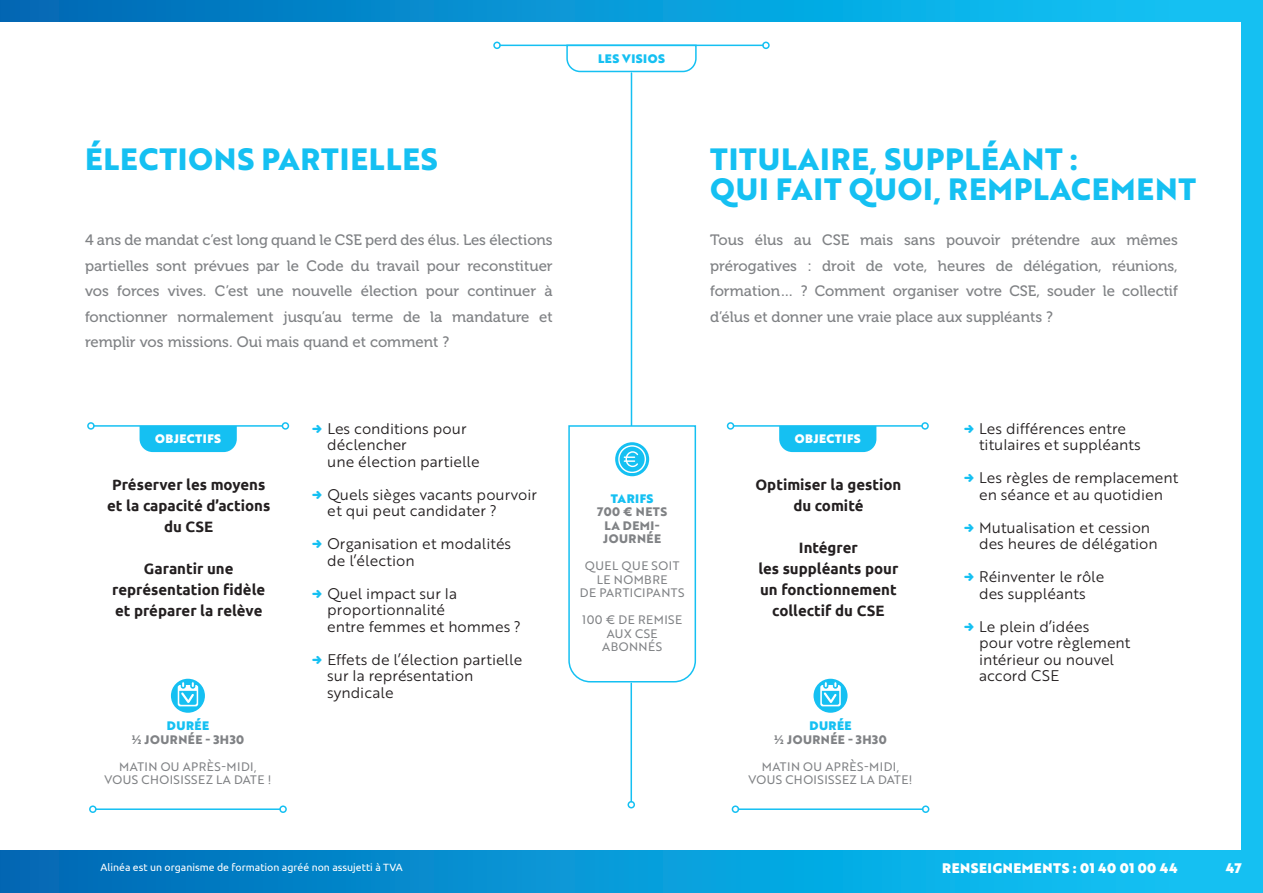
<style>
.page{position:relative;width:1263px;height:893px;background:#fff}
.page>*{position:absolute;margin:0;border:0;box-sizing:border-box;transform-origin:0 0}
.t1{font:700 30px/30px "Brother 1816 Extra";letter-spacing:.03em;color:#15c0f2}
.t2{font:15px/16.5px "Brother 1816 Book";color:#231f20}
.t3{font:15px/25.5px "Museo 500";color:#808285;text-align:justify}
.t4{font:700 15px/21px "Ubuntu";color:#231f20;text-align:center}
.t5{font:13.5px "Brother 1816 Black";letter-spacing:.04em;color:#fff}
.t6{font:12px/13.5px "Brother 1816 Regular";letter-spacing:.04em;color:#808285;text-align:center}
.t7{font:700 12px/13.5px "Brother 1816 Extra";letter-spacing:.04em;color:#808285;text-align:center}
.t8{font:12px "Brother 1816 Black";letter-spacing:.04em;color:#15c0f2}
.t9{font:12px "Brother 1816 Black";letter-spacing:.04em;color:#fff}
.t10{font:10.5px "Ubuntu";color:#fff}
</style>
<div class="page">
<hr style="left:631px;top:73px;width:1px;height:353px;background:#15c0f2">
<div style="left:0;top:0;width:1242px;height:21px;background:linear-gradient(to right,#006ab6,#11c9f9)"></div>
<div style="left:0;top:850px;width:1242px;height:43px;background:linear-gradient(to right,#006ab6,#11c9f9)"></div>
<div style="left:1242px;top:0;width:21px;height:893px;background:#15c0f2"></div>
<svg style="left:566px;top:44px;width:131px;height:29px"></svg>
<hr style="left:500px;top:45px;width:263px;height:1px;background:#15c0f2">
<div style="left:762px;top:42px;width:8px;height:7px;border:2px solid #15c0f2;border-radius:50%"></div>
<div style="left:493px;top:42px;width:8px;height:7px;border:2px solid #15c0f2;border-radius:50%"></div>
<div style="left:140px;top:427px;width:97px;height:25px;background:#15c0f2"></div>
<hr style="left:94px;top:425px;width:188px;height:2px;background:#15c0f2">
<div style="left:282px;top:422px;width:7px;height:8px;border:2px solid #15c0f2;border-radius:50%"></div>
<div style="left:87px;top:422px;width:8px;height:8px;border:2px solid #15c0f2;border-radius:50%"></div>
<div style="left:779px;top:427px;width:97px;height:25px;background:#15c0f2"></div>
<hr style="left:733px;top:425px;width:189px;height:2px;background:#15c0f2">
<div style="left:921px;top:422px;width:8px;height:8px;border:2px solid #15c0f2;border-radius:50%"></div>
<div style="left:727px;top:422px;width:7px;height:8px;border:2px solid #15c0f2;border-radius:50%"></div>
<hr style="left:630px;top:683px;width:2px;height:119px;background:#15c0f2">
<div style="left:627px;top:801px;width:8px;height:7px;border:2px solid #15c0f2;border-radius:50%"></div>
<svg style="left:171px;top:679px;width:34px;height:34px"></svg>
<svg style="left:178px;top:681px;width:20px;height:25px"></svg>
<div style="left:813px;top:679px;width:34px;height:34px;background:#15c0f2;border-radius:50%"></div>
<svg style="left:820px;top:681px;width:21px;height:25px"></svg>
<hr style="left:96px;top:808px;width:184px;height:2px;background:#15c0f2">
<div style="left:279px;top:805px;width:8px;height:8px;border:2px solid #15c0f2;border-radius:50%"></div>
<div style="left:89px;top:805px;width:8px;height:8px;border:2px solid #15c0f2;border-radius:50%"></div>
<hr style="left:738px;top:808px;width:185px;height:2px;background:#15c0f2">
<div style="left:922px;top:805px;width:7px;height:8px;border:2px solid #15c0f2;border-radius:50%"></div>
<div style="left:732px;top:805px;width:7px;height:8px;border:2px solid #15c0f2;border-radius:50%"></div>
<svg style="left:568px;top:424px;width:129px;height:259px"></svg>
<p class="t8" style="left:598px;top:49px;width:68px">LES VISIOS</p>
<h1 class="t1" style="left:85px;top:144px;width:354px">ÉLECTIONS PARTIELLES</h1>
<p class="t3" style="left:85px;top:227px;width:469px">4 ans de mandat c’est long quand le CSE perd des élus. Les élections partielles sont prévues par le Code du travail pour reconstituer vos forces vives. C’est une nouvelle élection pour continuer à fonctionner normalement jusqu’au terme de la mandature et remplir vos missions. Oui mais quand et comment ?</p>
<h1 class="t1" style="left:710px;top:144px;width:487px">TITULAIRE, SUPPLÉANT :<br>QUI FAIT QUOI, REMPLACEMENT</h1>
<p class="t3" style="left:710px;top:227px;width:469px">Tous élus au CSE mais sans pouvoir prétendre aux mêmes prérogatives : droit de vote, heures de délégation, réunions, formation… ? Comment organiser votre CSE, souder le collectif d’élus et donner une vraie place aux suppléants ?</p>
<p class="t9" style="left:155px;top:429px;width:68px">OBJECTIFS</p>
<p class="t2" style="left:327px;top:420px;width:154px">Les conditions pour déclencher<br>une élection partielle</p>
<p class="t2" style="left:327px;top:486px;width:211px">Quels sièges vacants pourvoir et qui peut candidater ?</p>
<p class="t2" style="left:327px;top:535px;width:185px">Organisation et modalités de l’élection</p>
<p class="t2" style="left:327px;top:585px;width:195px">Quel impact sur la proportionnalité<br>entre femmes et hommes ?</p>
<p class="t2" style="left:327px;top:651px;width:196px">Effets de l’élection partielle sur la représentation syndicale</p>
<p class="t4" style="left:107px;top:474px;width:165px">Préserver les moyens et la capacité d’actions du CSE</p>
<p class="t4" style="left:112px;top:558px;width:154px">Garantir une représentation fidèle et préparer la relève</p>
<p class="t8" style="left:167px;top:716px;width:44px">DURÉE</p>
<p class="t7" style="left:132px;top:732px;width:114px">½ JOURNÉE - 3H30</p>
<p class="t6" style="left:105px;top:759px;width:168px">MATIN OU APRÈS-MIDI,<br>VOUS CHOISISSEZ LA DATE !</p>
<p class="t8" style="left:611px;top:489px;width:44px">TARIFS</p>
<p class="t7" style="left:597px;top:505px;width:71px">700 € NETS<br>LA DEMI-<br>JOURNÉE</p>
<p class="t6" style="left:580px;top:558px;width:106px">QUEL QUE SOIT<br>LE NOMBRE<br>DE PARTICIPANTS</p>
<p class="t6" style="left:582px;top:612px;width:102px">100 € DE REMISE<br>AUX CSE<br>ABONNÉS</p>
<p class="t9" style="left:795px;top:429px;width:68px">OBJECTIFS</p>
<p class="t2" style="left:979px;top:420px;width:163px">Les différences entre titulaires et suppléants</p>
<p class="t2" style="left:979px;top:469px;width:201px">Les règles de remplacement en séance et au quotidien</p>
<p class="t2" style="left:979px;top:519px;width:180px">Mutualisation et cession des heures de délégation</p>
<p class="t2" style="left:979px;top:568px;width:127px">Réinventer le rôle des suppléants</p>
<p class="t2" style="left:979px;top:618px;width:153px">Le plein d’idées<br>pour votre règlement intérieur ou nouvel accord CSE</p>
<p class="t4" style="left:755px;top:474px;width:147px">Optimiser la gestion du comité</p>
<p class="t4" style="left:758px;top:537px;width:142px">Intégrer<br>les suppléants pour un fonctionnement collectif du CSE</p>
<p class="t8" style="left:809px;top:716px;width:44px">DURÉE</p>
<p class="t7" style="left:774px;top:732px;width:114px">½ JOURNÉE - 3H30</p>
<p class="t6" style="left:748px;top:759px;width:166px">MATIN OU APRÈS-MIDI,<br>VOUS CHOISISSEZ LA DATE!</p>
<p class="t10" style="left:101px;top:861px;width:303px">Alinéa est un organisme de formation agréé non assujetti à TVA</p>
<p class="t5" style="left:942px;top:858px;width:237px">RENSEIGNEMENTS : 01 40 01 00 44</p>
<p class="t5" style="left:1226px;top:858px;width:17px">47</p>
</div>
